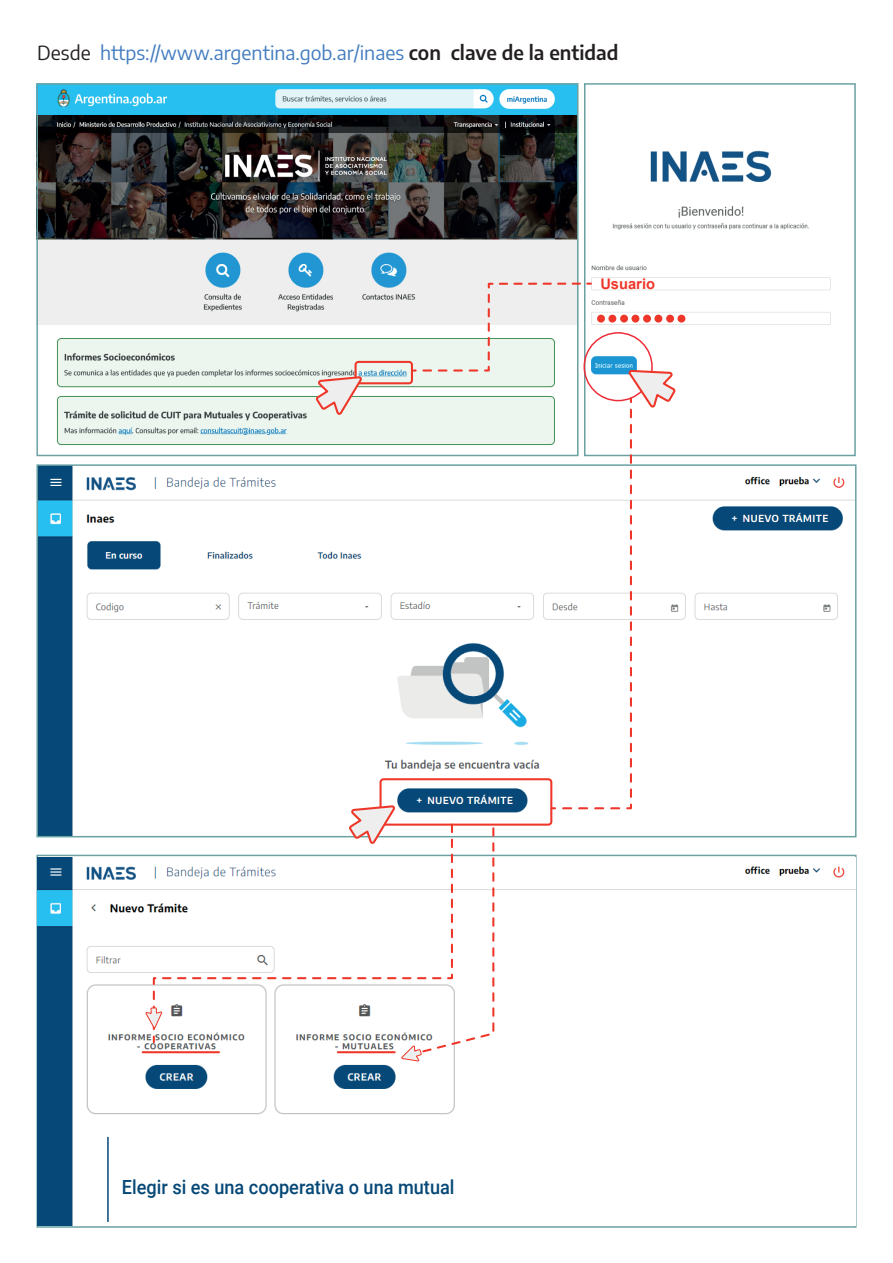
<style>
.page{position:relative;width:893px;height:1263px;background:#fff}
.page>*{position:absolute;margin:0;border:0;box-sizing:border-box;transform-origin:0 0}
.t1{font:19.5px "Encode Sans";color:#427cc0}
.t2{font:500 19.5px "Roboto";color:#064877;scale:.93 1}
.t3{font:700 14.7px "Arial";color:#ee3629}
.s1{color:#231f20}
.s2{font-weight:600;color:#231f20}
</style>
<div class="page">
<img style="left:39px;top:467px;width:814px;height:367px">
<img style="left:37px;top:857px;width:819px;height:368px">
<svg style="left:152px;top:822px;width:195px;height:222px"></svg>
<hr style="left:143px;top:1051px;width:76px;height:2px;background:#ee3629">
<hr style="left:338px;top:1051px;width:57px;height:2px;background:#ee3629">
<svg style="left:145px;top:1007px;width:18px;height:22px"></svg>
<hr style="left:107px;top:1137px;width:2px;height:85px;background:#064877">
<img style="left:39px;top:86px;width:536px;height:359px">
<div style="left:36px;top:83px;width:542px;height:373px;border:2px solid #6aa1a2"></div>
<img style="left:587px;top:150px;width:244px;height:246px">
<div style="left:584px;top:83px;width:272px;height:373px;border:2px solid #6aa1a2"></div>
<div style="left:583px;top:332px;width:70px;height:69px;border:2px solid #ed2d38;border-radius:50%"></div>
<div style="left:379px;top:778px;width:173px;height:48px;border:2px solid #ee3629;border-radius:3px"></div>
<svg style="left:347px;top:804px;width:148px;height:271px"></svg>
<svg style="left:551px;top:807px;width:68px;height:2px"></svg>
<div style="left:355px;top:361px;width:58px;height:23px;border:2px solid #ee3629;border-radius:3px"></div>
<svg style="left:314px;top:375px;width:50px;height:41px;background:#ead3cd"></svg>
<svg style="left:625px;top:368px;width:52px;height:442px"></svg>
<div style="left:597px;top:315px;width:8px;height:8px;background:#ee3629;border-radius:50%"></div>
<div style="left:608px;top:315px;width:8px;height:8px;background:#ee3629;border-radius:50%"></div>
<div style="left:620px;top:315px;width:8px;height:8px;background:#ee3629;border-radius:50%"></div>
<div style="left:631px;top:315px;width:8px;height:8px;background:#ee3629;border-radius:50%"></div>
<div style="left:643px;top:315px;width:8px;height:8px;background:#ee3629;border-radius:50%"></div>
<div style="left:654px;top:315px;width:8px;height:8px;background:#ee3629;border-radius:50%"></div>
<div style="left:666px;top:315px;width:8px;height:8px;background:#ee3629;border-radius:50%"></div>
<div style="left:677px;top:315px;width:8px;height:8px;background:#ee3629;border-radius:50%"></div>
<svg style="left:483px;top:282px;width:97px;height:91px"></svg>
<svg style="left:412px;top:369px;width:65px;height:3px"></svg>
<p class="t1" style="left:37px;top:39px;width:583px"><span class="s1">Desde</span> https://www.argentina.gob.ar/inaes <span class="s2">con clave de la entidad</span></p>
<p class="t3" style="left:600px;top:274px;width:56px">Usuario</p>
<p class="t2" style="left:122px;top:1173px;width:359px">Elegir si es una cooperativa o una mutual</p>
</div>
